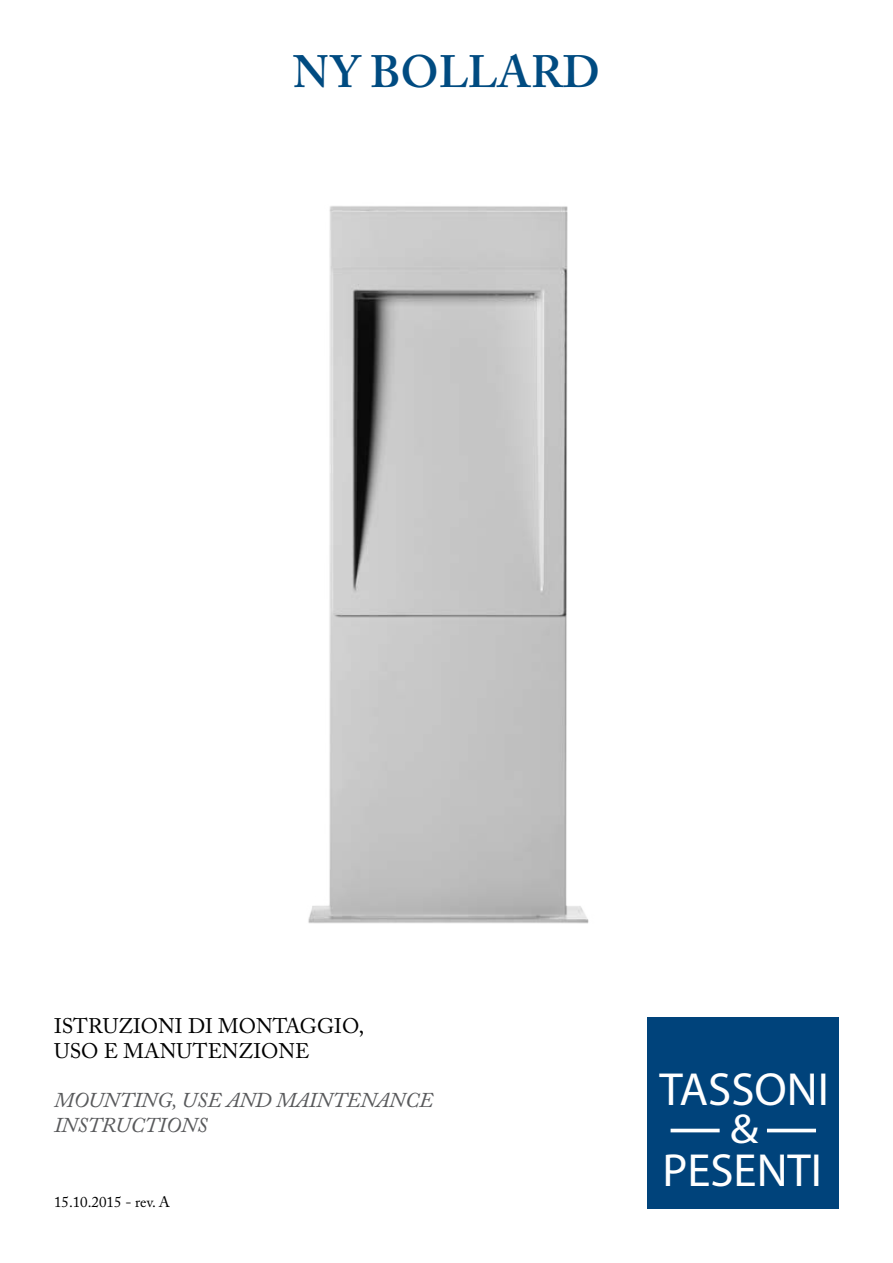
<style>
.page{position:relative;width:893px;height:1263px;background:#fff}
.page>*{position:absolute;margin:0;border:0;box-sizing:border-box;transform-origin:0 0}
.t1{font:46.65px "Alto Pro";color:#fff}
.t2{font:600 45px "Adobe Caslon Pro";color:#004b81}
.t3{font:41.85px "Alto Pro";color:#fff;scale:1.12 1}
.t4{font:21px/25.2px "Adobe Caslon Pro";color:#000}
.t5{font:italic 21px/25.2px "Adobe Caslon Pro";color:#58595b}
.t6{font:15px "Adobe Caslon Pro";color:#000}
</style>
<div class="page">
<img style="left:308px;top:206px;width:340px;height:863px">
<div style="left:648px;top:1017px;width:191px;height:192px;background:#00437b"></div>
<hr style="left:672px;top:1129px;width:46px;height:3px;background:#fff">
<hr style="left:769px;top:1129px;width:45px;height:3px;background:#fff">
<h2 class="t2" style="left:293px;top:45px;width:309px">NY BOLLARD</h2>
<p class="t4" style="left:54px;top:1013px;width:312px">ISTRUZIONI DI MONTAGGIO,<br>USO E MANUTENZIONE</p>
<p class="t5" style="left:54px;top:1087px;width:381px">MOUNTING, USE AND MAINTENANCE<br>INSTRUCTIONS</p>
<p class="t6" style="left:54px;top:1193px;width:117px">15.10.2015 - rev. A</p>
<h1 class="t1" style="left:660px;top:1060px;width:171px">TASSONI</h1>
<h3 class="t3" style="left:730px;top:1103px;width:27px">&amp;</h3>
<h1 class="t1" style="left:662px;top:1141px;width:161px">PESENTI</h1>
</div>
